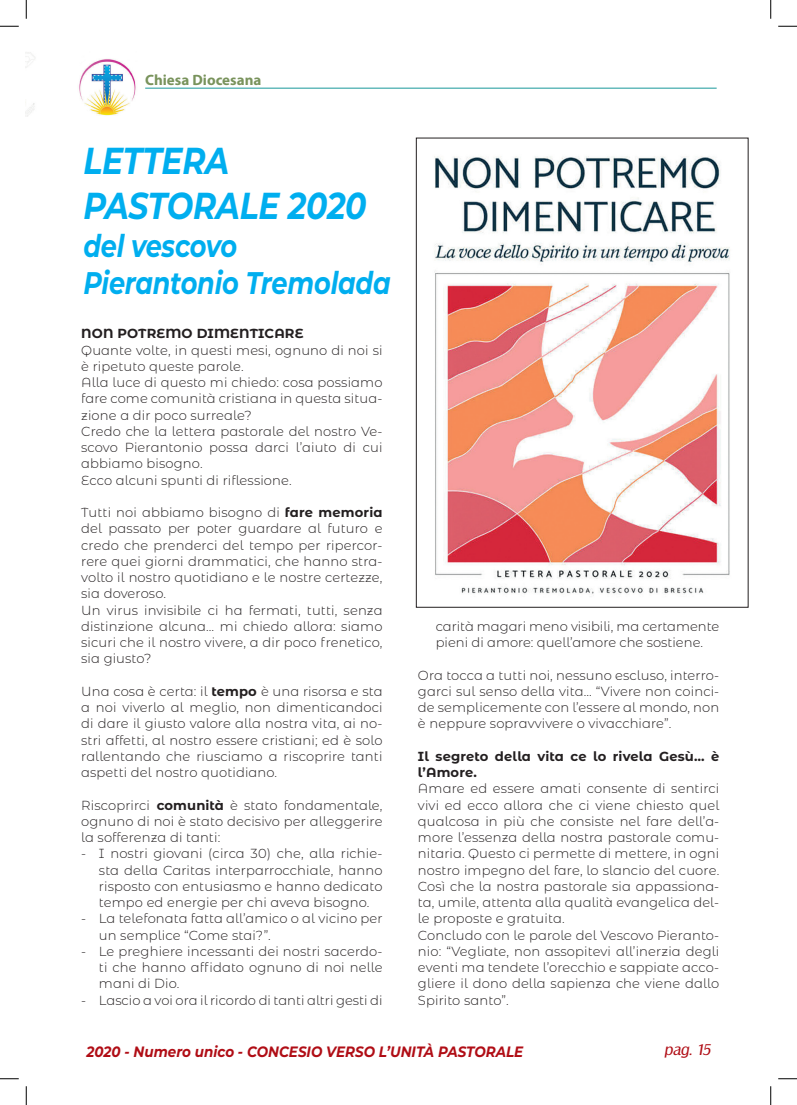
<style>
.page{position:relative;width:797px;height:1105px;background:#fff}
.page>*{position:absolute;margin:0;border:0;box-sizing:border-box;transform-origin:0 0}
.t1{font:italic 700 37.5px "Montserrat";letter-spacing:-.01em;color:#00aeef;scale:.84 1}
.t2{font:italic 700 31.25px "Montserrat";letter-spacing:-.01em;color:#00aeef;scale:.82 1}
.t3{font:italic 700 15px "Montserrat";color:#b00d15;scale:.9 1}
.t4{font:700 15px "Myriad Pro";color:#79935c}
.t5{font:italic 15px "Salzburg";color:#b00d15}
.List_Paragraph{font:300 13.12px/16.2px "Montserrat Alternates";letter-spacing:.01em;color:#231f20;text-align:justify}
.t6{font:700 13.12px/16.2px "Montserrat Alternates";letter-spacing:.01em;color:#231f20}
.s1{font-weight:700}
</style>
<div class="page">
<img style="left:434px;top:156px;width:296px;height:438px">
<hr style="left:145px;top:88px;width:571px;height:1px;background:#18989a">
<img style="left:25px;top:52px;width:111px;height:65px">
<svg style="left:0;top:25px;width:19px;height:2px"></svg>
<svg style="left:778px;top:25px;width:19px;height:2px"></svg>
<svg style="left:0;top:1078px;width:19px;height:1px"></svg>
<svg style="left:778px;top:1078px;width:19px;height:1px"></svg>
<svg style="left:25px;top:0;width:2px;height:19px"></svg>
<svg style="left:25px;top:1086px;width:2px;height:19px"></svg>
<svg style="left:770px;top:0;width:1px;height:19px"></svg>
<svg style="left:770px;top:1086px;width:1px;height:19px"></svg>
<p class="t4" style="left:145px;top:70px;width:118px">Chiesa Diocesana</p>
<p class="t1" style="left:83px;top:134px;width:175px">LETTERA</p>
<p class="t1" style="left:83px;top:179px;width:339px">PASTORALE 2020</p>
<p class="t2" style="left:83px;top:223px;width:189px">del vescovo</p>
<p class="t2" style="left:83px;top:261px;width:376px">Pierantonio Tremolada</p>
<p class="t6" style="left:81px;top:325px;width:224px">NON POTREMO DIMENTICARE</p>
<p class="List_Paragraph" style="left:81px;top:341px;width:303px">Quante volte, in questi mesi, ognuno di noi si è ripetuto queste parole.</p>
<p class="List_Paragraph" style="left:81px;top:374px;width:303px">Alla luce di questo mi chiedo: cosa possiamo fare come comunità cristiana in questa situa&shy;zione a dir poco surreale?</p>
<p class="List_Paragraph" style="left:81px;top:423px;width:303px">Credo che la lettera pastorale del nostro Ve&shy;scovo Pierantonio possa darci l’aiuto di cui abbiamo bisogno.</p>
<p class="List_Paragraph" style="left:81px;top:471px;width:212px">Ecco alcuni spunti di riflessione.</p>
<p class="List_Paragraph" style="left:81px;top:504px;width:303px">Tutti noi abbiamo bisogno di <span class="s1">fare memoria </span>del passato per poter guardare al futuro e credo che prenderci del tempo per ripercor&shy;rere quei giorni drammatici, che hanno stra&shy;volto il nostro quotidiano e le nostre certezze, sia doveroso.</p>
<p class="List_Paragraph" style="left:81px;top:601px;width:303px">Un virus invisibile ci ha fermati, tutti, senza distinzione alcuna… mi chiedo allora: siamo sicuri che il nostro vivere, a dir poco frenetico, sia giusto?</p>
<p class="List_Paragraph" style="left:81px;top:683px;width:303px">Una cosa è certa: il <span class="s1">tempo</span> è una risorsa e sta a noi viverlo al meglio, non dimenticandoci di dare il giusto valore alla nostra vita, ai no&shy;stri affetti, al nostro essere cristiani; ed è solo rallentando che riusciamo a riscoprire tanti aspetti del nostro quotidiano.</p>
<p class="List_Paragraph" style="left:81px;top:796px;width:303px">Riscoprirci <span class="s1">comunità</span> è stato fondamentale, ognuno di noi è stato decisivo per alleggerire la sofferenza di tanti:</p>
<p class="List_Paragraph" style="left:99px;top:845px;width:285px;text-indent:-18px">- I nostri giovani (circa 30) che, alla richie&shy;sta della Caritas interparrocchiale, hanno risposto con entusiasmo e hanno dedicato tempo ed energie per chi aveva bisogno.</p>
<p class="List_Paragraph" style="left:99px;top:910px;width:285px;text-indent:-18px">- La telefonata fatta all’amico o al vicino per un semplice “Come stai?”.</p>
<p class="List_Paragraph" style="left:99px;top:943px;width:285px;text-indent:-18px">- Le preghiere incessanti dei nostri sacerdo&shy;ti che hanno affidato ognuno di noi nelle mani di Dio.</p>
<p class="List_Paragraph" style="left:81px;top:991px;width:303px">- Lascio a voi ora il ricordo di tanti altri gesti di</p>
<p class="List_Paragraph" style="left:436px;top:618px;width:285px">carità magari meno visibili, ma certamente pieni di amore: quell’amore che sostiene.</p>
<p class="List_Paragraph" style="left:418px;top:666px;width:303px">Ora tocca a tutti noi, nessuno escluso, interro&shy;garci sul senso della vita… “Vivere non coinci&shy;de semplicemente con l’essere al mondo, non è neppure sopravvivere o vivacchiare”.</p>
<p class="t6" style="left:418px;top:747px;width:303px">Il segreto della vita ce lo rivela Gesù… è l’Amore.</p>
<p class="List_Paragraph" style="left:418px;top:780px;width:303px">Amare ed essere amati consente di sentirci vivi ed ecco allora che ci viene chiesto quel qualcosa in più che consiste nel fare dell’a&shy;more l’essenza della nostra pastorale comu&shy;nitaria. Questo ci permette di mettere, in ogni nostro impegno del fare, lo slancio del cuore.<br>Così che la nostra pastorale sia appassiona&shy;ta, umile, attenta alla qualità evangelica del&shy;le proposte e gratuita.</p>
<p class="List_Paragraph" style="left:418px;top:926px;width:303px">Concludo con le parole del Vescovo Pieranto&shy;nio: “Vegliate, non assopitevi all’inerzia degli eventi ma tendete l’orecchio e sappiate acco&shy;gliere il dono della sapienza che viene dallo Spirito santo”.</p>
<p class="t3" style="left:86px;top:1041px;width:487px">2020 - Numero unico - CONCESIO VERSO L’UNITÀ PASTORALE</p>
<p class="t5" style="left:664px;top:1041px;width:48px">pag. 15</p>
</div>
